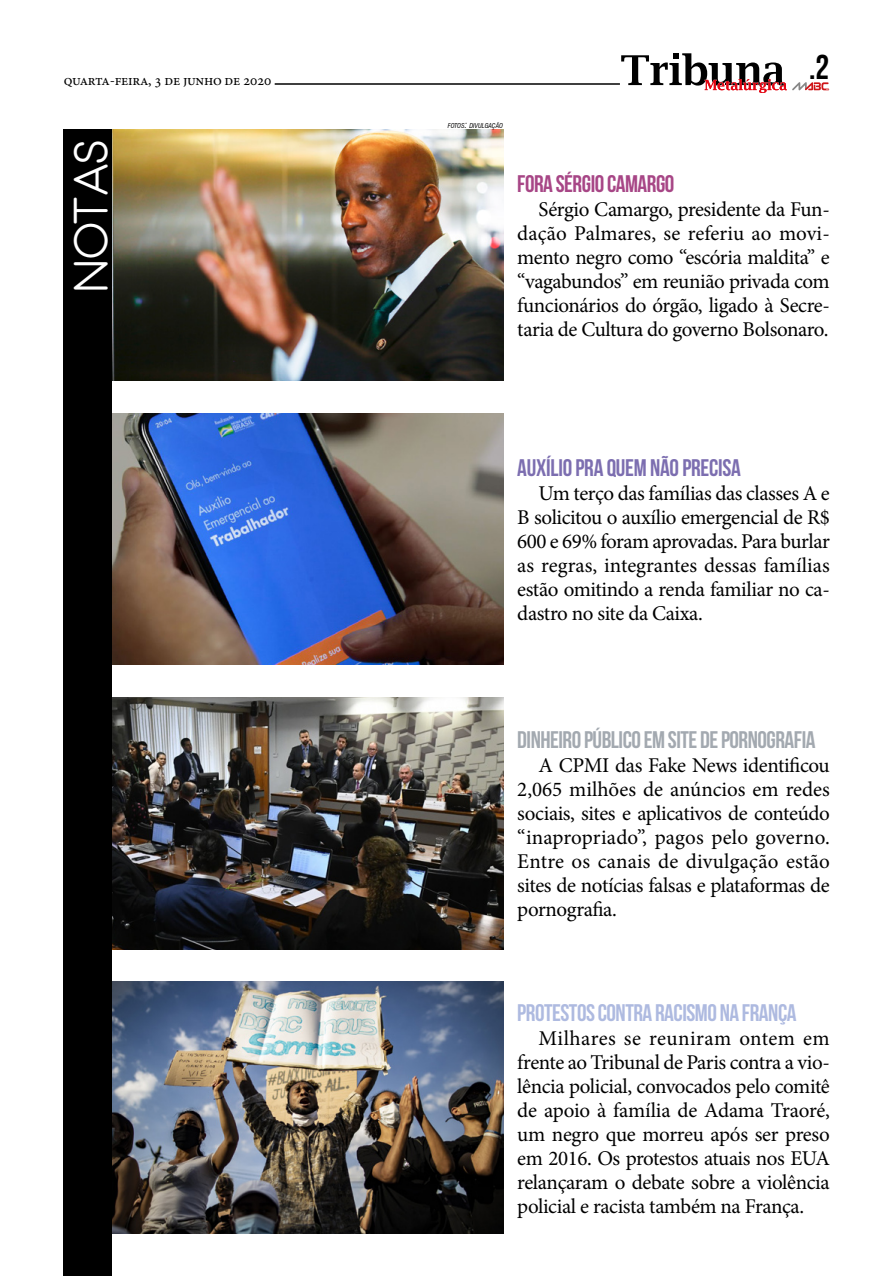
<style>
.page{position:relative;width:893px;height:1276px;background:#fff}
.page>*{position:absolute;margin:0;border:0;box-sizing:border-box;transform-origin:0 0}
.t1{font:48px "Moon 2.0";color:#fff}
.t2{font:34.5px "Bebas Neue";color:#000}
.t3{font:24px "Bebas Neue";letter-spacing:-.02em;color:#a3a9b0}
.t4{font:24px "Bebas Neue";letter-spacing:-.02em;color:#aebae0}
.t5{font:24px "Bebas Neue";letter-spacing:-.01em;color:#7c6eb0}
.t6{font:24px "Bebas Neue";letter-spacing:-.02em;color:#a74686}
.t7{font:21px/24px "Minion Pro";letter-spacing:-.02em;color:#000;text-align:justify}
.t8{font:15px "Minion Pro";letter-spacing:-.02em;color:#000}
.t9{font:italic condensed 6.6px "Swiss 721 BT";color:#000}
.s1{font-size:9.3px}
</style>
<div class="page">
<svg style="left:621px;top:53px;width:208px;height:40px"></svg>
<hr style="left:275px;top:83px;width:345px;height:2px;background:#000">
<img style="left:112px;top:129px;width:391px;height:252px">
<img style="left:112px;top:413px;width:391px;height:252px">
<img style="left:112px;top:697px;width:391px;height:252px">
<img style="left:112px;top:981px;width:391px;height:252px">
<div style="left:64px;top:129px;width:48px;height:1147px;background:#000"></div>
<p class="t8" style="left:64px;top:70px;width:209px">quarta-feira, 3 de junho de 2020</p>
<h1 class="t1" style="left:64px;top:290px;width:152px;rotate:-90deg">NOTAS</h1>
<h2 class="t2" style="left:809px;top:48px;width:22px">.2</h2>
<p class="t9" style="left:448px;top:122px;width:57px">FOTOS<span class="s1">:</span> DIVULGAÇÃO</p>
<p class="t6" style="left:517px;top:170px;width:159px">FORA SÉRGIO CAMARGO</p>
<p class="t7" style="left:517px;top:197px;width:314px;text-indent:21px">Sérgio Camargo, presidente da Fun&shy;dação Palmares, se referiu ao movi&shy;mento negro como “escória maldita” e “vagabundos” em reunião privada com funcionários do órgão, ligado à Secre&shy;taria de Cultura do governo Bolsonaro.</p>
<p class="t5" style="left:517px;top:454px;width:225px">AUXÍLIO PRA QUEM NÃO PRECISA</p>
<p class="t7" style="left:517px;top:481px;width:314px;text-indent:21px">Um terço das famílias das classes A e B solicitou o auxílio emergencial de R$ 600 e 69% foram aprovadas. Para burlar as regras, integrantes dessas famílias estão omitindo a renda familiar no ca&shy;dastro no site da Caixa.</p>
<p class="t3" style="left:517px;top:727px;width:300px">DINHEIRO PÚBLICO EM SITE DE PORNOGRAFIA</p>
<p class="t7" style="left:517px;top:753px;width:314px;text-indent:21px">A CPMI das Fake News identificou 2,065 milhões de anúncios em redes sociais, sites e aplicativos de conteúdo “inapropriado”, pagos pelo governo.<br>Entre os canais de divulgação estão sites de notícias falsas e plataformas de pornografia.</p>
<p class="t4" style="left:517px;top:999px;width:281px">PROTESTOS CONTRA RACISMO NA FRANÇA</p>
<p class="t7" style="left:517px;top:1026px;width:314px;text-indent:21px">Milhares se reuniram ontem em frente ao Tribunal de Paris contra a vio&shy;lência policial, convocados pelo comitê de apoio à família de Adama Traoré, um negro que morreu após ser preso em 2016. Os protestos atuais nos EUA relançaram o debate sobre a violência policial e racista também na França.</p>
</div>
